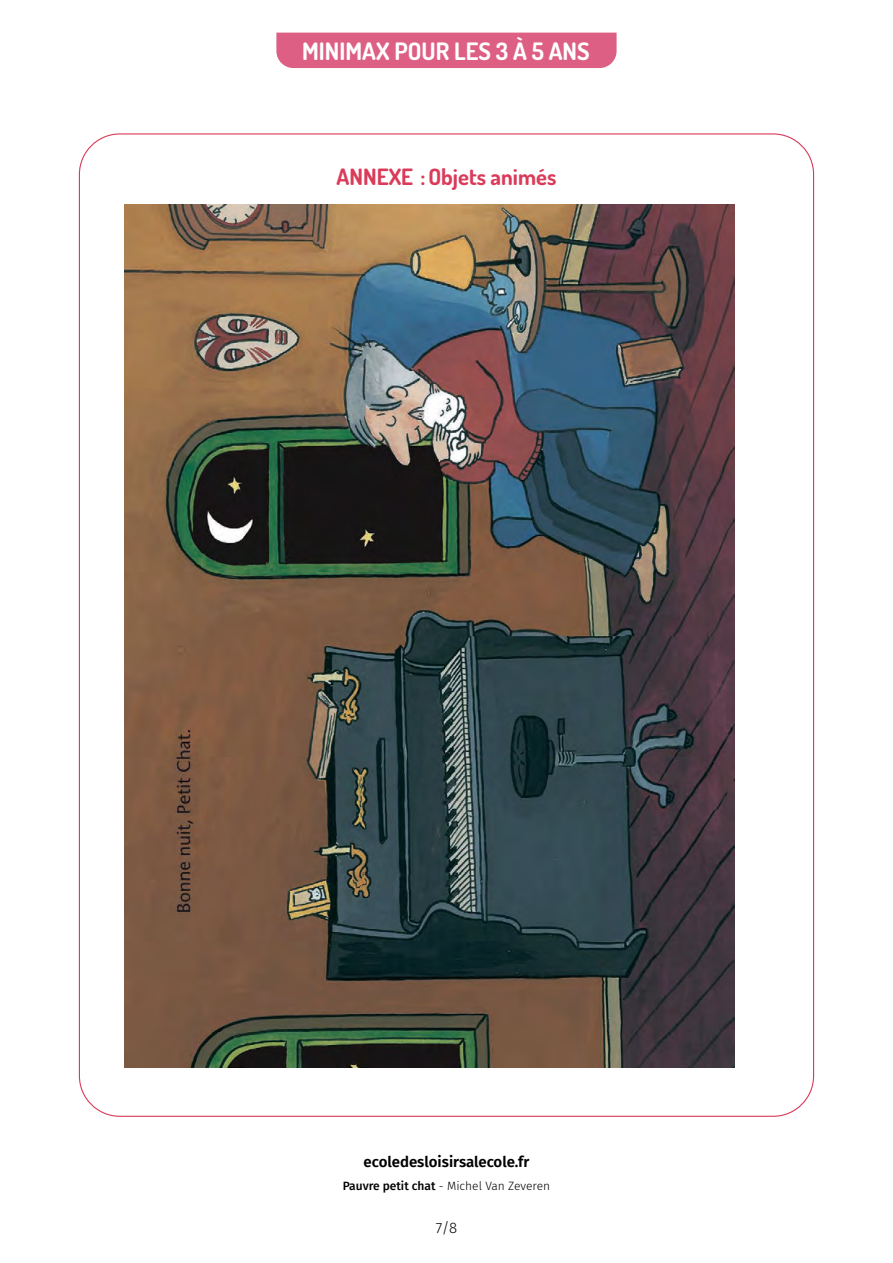
<style>
.page{position:relative;width:893px;height:1263px;background:#fff}
.page>*{position:absolute;margin:0;border:0;box-sizing:border-box;transform-origin:0 0}
.t1{font:700 24px "Dosis";color:#fff}
.t2{font:700 22.5px "Dosis";color:#da3b59}
.t3{font:600 15px "Fira Sans";color:#000}
.t4{font:300 15px "Fira Sans";color:#000}
.t5{font:300 12px "Fira Sans";color:#000}
.s1{font-weight:500}
</style>
<div class="page">
<div style="left:276px;top:33px;width:341px;height:35px;background:#de5f84"></div>
<img style="left:125px;top:204px;width:609px;height:864px">
<h1 class="t1" style="left:302px;top:35px;width:289px">MINIMAX POUR LES 3 À 5 ANS</h1>
<h2 class="t2" style="left:337px;top:162px;width:221px">ANNEXE :Objets animés</h2>
<p class="t3" style="left:364px;top:1149px;width:167px">ecoledesloisirsalecole.fr</p>
<p class="t5" style="left:343px;top:1177px;width:209px"><span class="s1">Pauvre petit chat</span> - Michel Van Zeveren</p>
<p class="t4" style="left:436px;top:1217px;width:23px">7/8</p>
</div>
